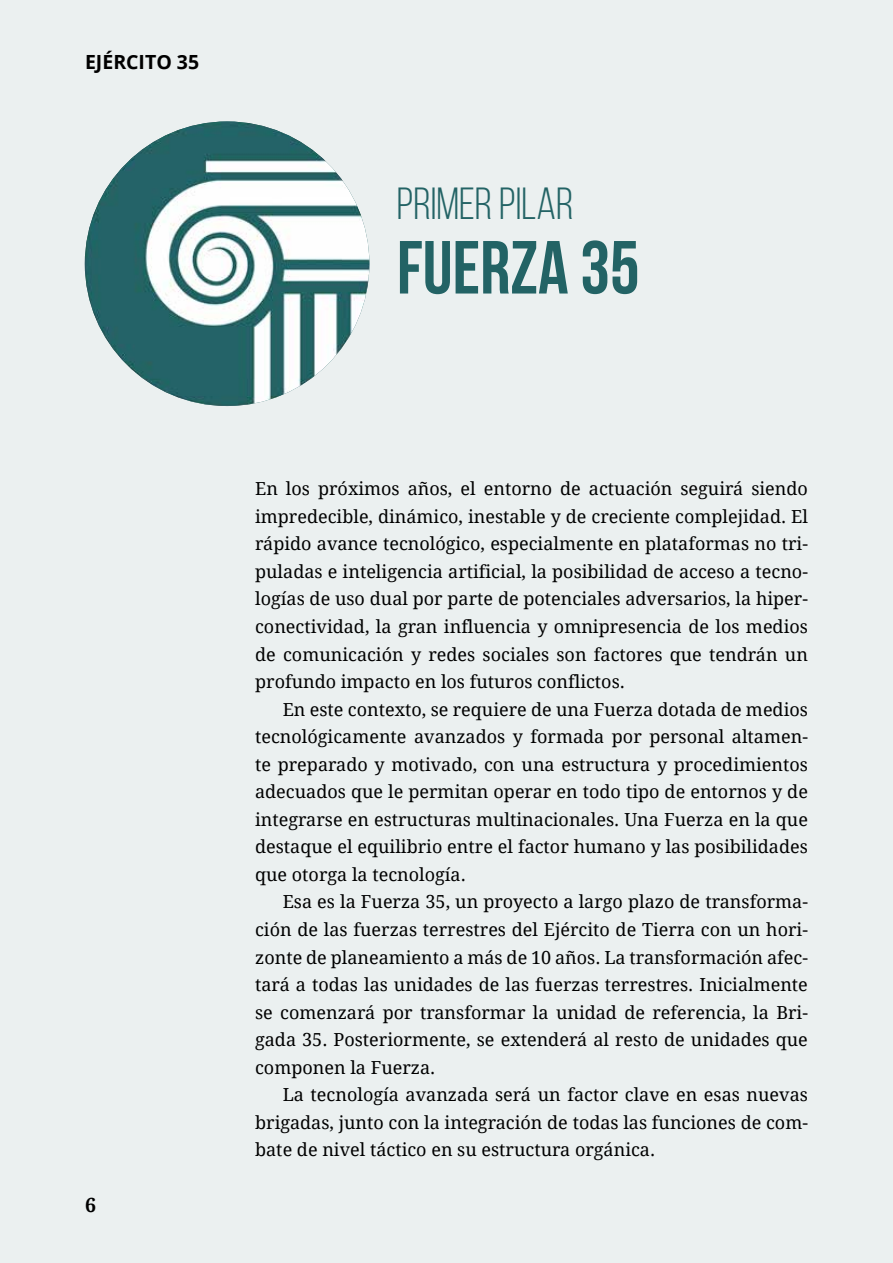
<style>
.page{position:relative;width:893px;height:1263px;background:#ebf0f0}
.page>*{position:absolute;margin:0;border:0;box-sizing:border-box;transform-origin:0 0}
.t1{font:700 75px "Bebas Neue";color:#236365}
.t2{font:45px "Bebas Neue";color:#236365}
.t3{font:700 19.5px "Open Sans";color:#000}
.t4{font:700 19.5px "Droid Serif";color:#000}
.t5{font:18px/27.6px "Droid Serif";color:#000;text-align:justify}
</style>
<div class="page">
<img style="left:85px;top:121px;width:284px;height:285px;border-radius:142px">
<p class="t3" style="left:85px;top:48px;width:116px">EJÉRCITO 35</p>
<h2 class="t2" style="left:397px;top:179px;width:178px">PRIMER PILAR</h2>
<h1 class="t1" style="left:397px;top:226px;width:244px">FUERZA 35</h1>
<p class="t4" style="left:85px;top:1191px;width:12px">6</p>
<p class="t5" style="left:255px;top:474px;width:554px">En los próximos años, el entorno de actuación seguirá siendo impredecible, dinámico, inestable y de creciente complejidad. El rápido avance tecnológico, especialmente en plataformas no tri&shy;puladas e inteligencia artificial, la posibilidad de acceso a tecno&shy;logías de uso dual por parte de potenciales adversarios, la hiper&shy;conectividad, la gran influencia y omnipresencia de los medios de comunicación y redes sociales son factores que tendrán un profundo impacto en los futuros conflictos.</p>
<p class="t5" style="left:255px;top:695px;width:554px;text-indent:28px">En este contexto, se requiere de una Fuerza dotada de medios tecnológicamente avanzados y formada por personal altamen&shy;te preparado y motivado, con una estructura y procedimientos adecuados que le permitan operar en todo tipo de entornos y de integrarse en estructuras multinacionales. Una Fuerza en la que destaque el equilibrio entre el factor humano y las posibilidades que otorga la tecnología.</p>
<p class="t5" style="left:255px;top:888px;width:554px;text-indent:28px">Esa es la Fuerza 35, un proyecto a largo plazo de transforma&shy;ción de las fuerzas terrestres del Ejército de Tierra con un hori&shy;zonte de planeamiento a más de 10 años. La transformación afec&shy;tará a todas las unidades de las fuerzas terrestres. Inicialmente se comenzará por transformar la unidad de referencia, la Bri&shy;gada 35. Posteriormente, se extenderá al resto de unidades que componen la Fuerza.</p>
<p class="t5" style="left:255px;top:1080px;width:554px;text-indent:28px">La tecnología avanzada será un factor clave en esas nuevas brigadas, junto con la integración de todas las funciones de com&shy;bate de nivel táctico en su estructura orgánica.</p>
</div>
